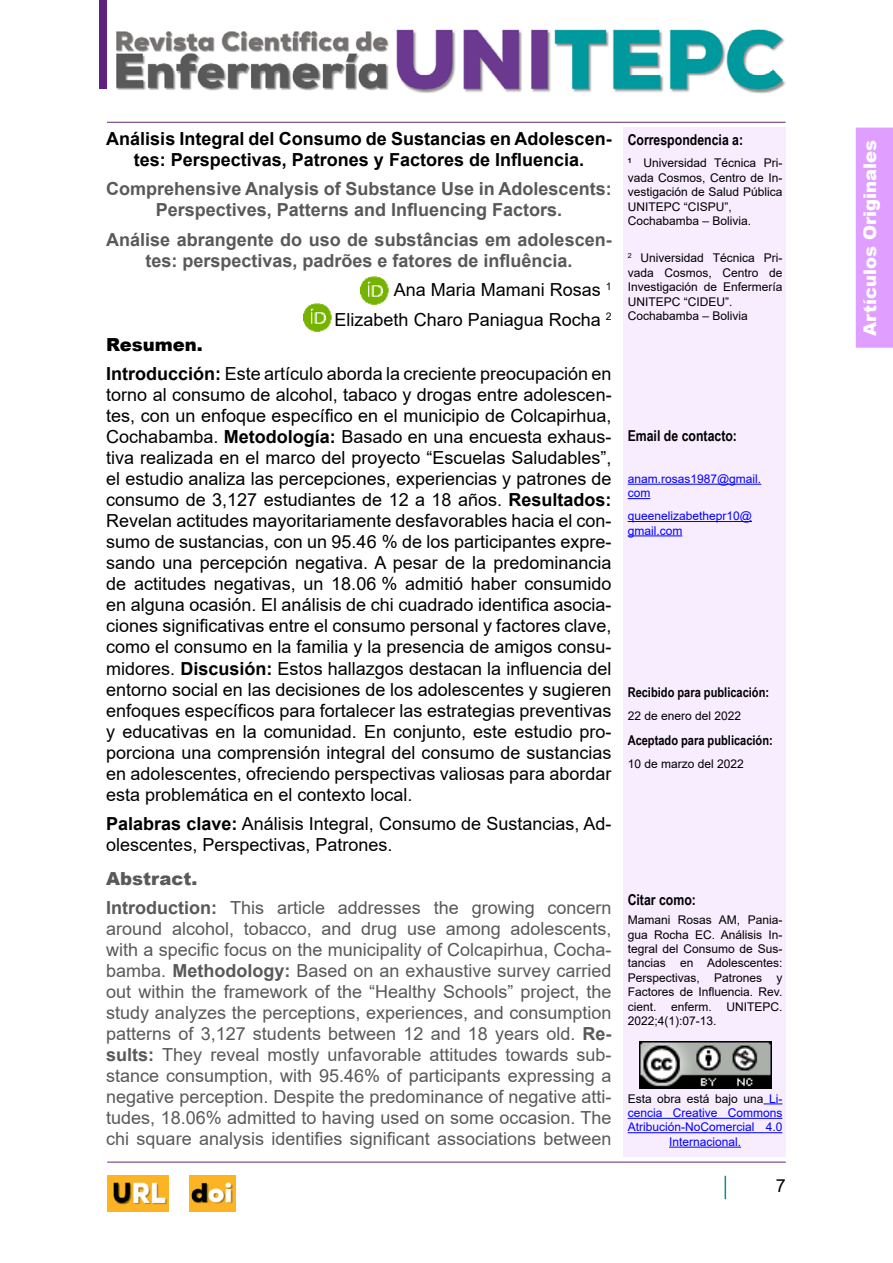
<style>
.page{position:relative;width:893px;height:1263px;background:#fff}
.page>*{position:absolute;margin:0;border:0;box-sizing:border-box;transform-origin:0 0}
.t1{font:18px/21px "Arial";color:#000}
.t2{font:18px/21px "Arial";color:#595959}
.t3{font:700 18px/21px "Arial";color:#595959;text-align:center}
.t4{font:700 18px/21px "Arial";color:#000;text-align:center}
.t5{font:900 18px "Arial";color:#fff}
.t6{font:700 15px "Arial Narrow";color:#000}
.t7{font:700 13.5px "Arial Narrow";color:#000}
.t8{font:12px/14.4px "Arial";color:#000}
.t9{font:12px/14.4px "Arial";color:#00f}
.s1{font-weight:900}
.s2{font-weight:700}
.s3{color:#000}
</style>
<div class="page">
<div style="left:100px;top:0;width:7px;height:89px;background:#622181"></div>
<hr style="left:107px;top:122px;width:679px;height:1px;background:#60247f">
<hr style="left:107px;top:1162px;width:679px;height:1px;background:#60247f">
<div style="left:856px;top:128px;width:37px;height:220px;background:#e09fff"></div>
<svg style="left:725px;top:1176px;width:1px;height:23px"></svg>
<div style="left:623px;top:128px;width:163px;height:1029px;background:#f8ecff"></div>
<img style="left:116px;top:29px;width:670px;height:64px">
<img style="left:107px;top:1176px;width:62px;height:36px">
<img style="left:189px;top:1175px;width:47px;height:37px">
<hr style="left:628px;top:484px;width:133px;height:1px;background:#00f">
<svg style="left:628px;top:498px;width:22px;height:1px"></svg>
<hr style="left:628px;top:521px;width:124px;height:1px;background:#00f">
<hr style="left:628px;top:535px;width:54px;height:1px;background:#00f">
<svg style="left:763px;top:1103px;width:19px;height:1px"></svg>
<hr style="left:628px;top:1118px;width:154px;height:1px;background:#00f">
<hr style="left:628px;top:1132px;width:154px;height:1px;background:#00f">
<hr style="left:669px;top:1147px;width:72px;height:1px;background:#00f">
<img style="left:639px;top:1042px;width:132px;height:46px">
<img style="left:360px;top:276px;width:29px;height:29px">
<img style="left:303px;top:304px;width:29px;height:28px">
<p class="t4" style="left:106px;top:128px;width:507px">Análisis Integral del Consumo de Sustancias en Adolescen&shy;tes: Perspectivas, Patrones y Factores de Influencia.</p>
<p class="t3" style="left:106px;top:178px;width:507px">Comprehensive Analysis of Substance Use in Adolescents:<br>Perspectives, Patterns and Influencing Factors.</p>
<p class="t3" style="left:106px;top:229px;width:507px">Análise abrangente do uso de substâncias em adolescen&shy;tes: perspectivas, padrões e fatores de influência.</p>
<p class="t1" style="left:335px;top:275px;width:279px;line-height:29.5px;text-align:right">Ana Maria Mamani Rosas <sup>1<br></sup>Elizabeth Charo Paniagua Rocha <sup>2</sup></p>
<p class="t1" style="left:106px;top:330px;width:507px;line-height:29.5px"><span class="s1">Resumen.<br></span><span class="s2">Introducción:</span> Este artículo aborda la creciente preocupación en</p>
<p class="t1" style="left:106px;top:384px;width:507px;text-align:justify">torno al consumo de alcohol, tabaco y drogas entre adolescen&shy;tes, con un enfoque específico en el municipio de Colcapirhua, Cochabamba. <span class="s2">Metodología:</span> Basado en una encuesta exhaus&shy;tiva realizada en el marco del proyecto “Escuelas Saludables”, el estudio analiza las percepciones, experiencias y patrones de consumo de 3,127 estudiantes de 12 a 18 años. <span class="s2">Resultados:<br></span>Revelan actitudes mayoritariamente desfavorables hacia el con&shy;sumo de sustancias, con un 95.46 % de los participantes expre&shy;sando una percepción negativa. A pesar de la predominancia de actitudes negativas, un 18.06 % admitió haber consumido en alguna ocasión. El análisis de chi cuadrado identifica asocia&shy;ciones significativas entre el consumo personal y factores clave, como el consumo en la familia y la presencia de amigos consu&shy;midores. <span class="s2">Discusión:</span> Estos hallazgos destacan la influencia del entorno social en las decisiones de los adolescentes y sugieren enfoques específicos para fortalecer las estrategias preventivas y educativas en la comunidad. En conjunto, este estudio pro&shy;porciona una comprensión integral del consumo de sustancias en adolescentes, ofreciendo perspectivas valiosas para abordar esta problemática en el contexto local.</p>
<p class="t1" style="left:106px;top:813px;width:507px"><span class="s2">Palabras clave:</span> Análisis Integral, Consumo de Sustancias, Ad&shy;olescentes, Perspectivas, Patrones.</p>
<p class="t2" style="left:106px;top:863px;width:507px;line-height:29.5px"><span class="s1">Abstract.<br></span><span class="s2">Introduction:</span> This article addresses the growing concern</p>
<p class="t2" style="left:106px;top:918px;width:507px;text-align:justify">around alcohol, tobacco, and drug use among adolescents, with a specific focus on the municipality of Colcapirhua, Cocha&shy;bamba. <span class="s2">Methodology:</span> Based on an exhaustive survey carried out within the framework of the “Healthy Schools” project, the study analyzes the perceptions, experiences, and consumption patterns of 3,127 students between 12 and 18 years old. <span class="s2">Re&shy;sults:</span> They reveal mostly unfavorable attitudes towards sub&shy;stance consumption, with 95.46% of participants expressing a negative perception. Despite the predominance of negative atti&shy;tudes, 18.06% admitted to having used on some occasion. The chi square analysis identifies significant associations between</p>
<p class="t6" style="left:628px;top:128px;width:117px">Correspondencia a:</p>
<p class="t8" style="left:628px;top:156px;width:156px"><sup>1</sup> Universidad Técnica Pri&shy;vada Cosmos, Centro de In&shy;vestigación de Salud Pública<br>UNITEPC “CISPU”,<br>Cochabamba – Bolivia.</p>
<p class="t8" style="left:628px;top:251px;width:156px"><sup>2</sup> Universidad Técnica Pri&shy;vada Cosmos, Centro de<br>Investigación de Enfermería<br>UNITEPC “CIDEU”.<br>Cochabamba – Bolivia</p>
<p class="t6" style="left:628px;top:425px;width:111px">Email de contacto:</p>
<p class="t9" style="left:628px;top:471px;width:135px">anam.rosas1987@gmail. com</p>
<p class="t9" style="left:628px;top:509px;width:126px">queenelizabethepr10@ gmail.com</p>
<p class="t7" style="left:628px;top:682px;width:143px">Recibido para publicación:</p>
<p class="t8" style="left:628px;top:709px;width:115px">22 de enero del 2022</p>
<p class="t7" style="left:628px;top:730px;width:147px">Aceptado para publicación:</p>
<p class="t8" style="left:628px;top:756px;width:118px">10 de marzo del 2022</p>
<p class="t6" style="left:628px;top:889px;width:70px">Citar como:</p>
<p class="t8" style="left:628px;top:913px;width:156px;text-align:justify">Mamani Rosas AM, Pania&shy;gua Rocha EC. Análisis In&shy;tegral del Consumo de Sus&shy;tancias en Adolescentes:<br>Perspectivas, Patrones y Factores de Influencia. Rev. cient. enferm. UNITEPC.<br>2022;4(1):07-13.</p>
<p class="t9" style="left:628px;top:1091px;width:156px;text-align:center"><span class="s3">Esta obra está bajo una</span> Li&shy;cencia Creative Commons<br>Atribución-NoComercial 4.0<br>Internacional.</p>
<p class="t1" style="left:776px;top:1175px;width:12px">7</p>
<p class="t5" style="left:857px;top:336px;width:197px;rotate:-90deg">Artículos Originales</p>
</div>
